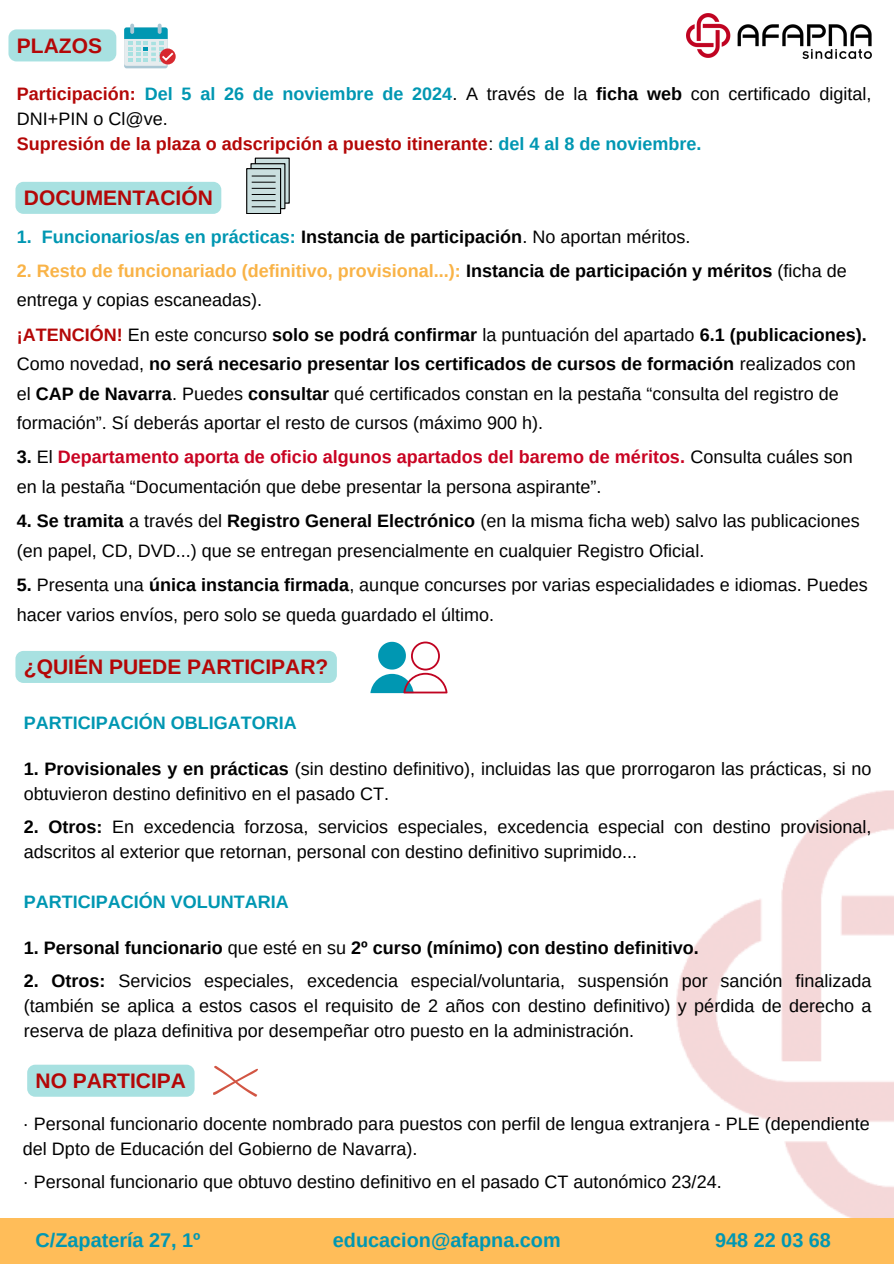
<style>
.page{position:relative;width:894px;height:1264px;background:#fff}
.page>*{position:absolute;margin:0;border:0;box-sizing:border-box;transform-origin:0 0}
.t1{font:700 21px "Arimo";color:#b40707}
.t2{font:700 19.8px "Arimo";color:#0097b2}
.t3{font:18px/29.5px "Arimo";color:#000}
.t4{font:700 18px "Arimo";color:#0097b2}
.t5{font:700 18px/29.5px "Arimo";color:#f9b347}
.t6{font:700 18px "Arimo";color:#000}
.t7{font:700 18px "Arimo";color:#b40707}
.s1{font-weight:700;color:#b40707}
.s2{font-weight:700;color:#0097b2}
.s3{font-weight:700}
.s4{font-weight:400;color:#000}
.s5{color:#0097b2}
.s6{color:#000}
.s7{font-weight:700;color:#c90322}
.s8{font-weight:400}
</style>
<div class="page">
<div style="left:124px;top:30px;width:44px;height:38px;background:#aac7d4;border-radius:2px"></div>
<div style="left:124px;top:27px;width:44px;height:39px;background:#e6ecee;border-radius:2px"></div>
<div style="left:160px;top:48px;width:16px;height:16px;background:#d7282f;border-radius:50%"></div>
<svg style="left:124px;top:24px;width:51px;height:38px"></svg>
<img style="left:686px;top:13px;width:184px;height:45px">
<svg style="left:257px;top:160px;width:31px;height:42px"></svg>
<div style="left:255px;top:158px;width:35px;height:46px;border:1px solid #000"></div>
<svg style="left:252px;top:165px;width:31px;height:42px"></svg>
<div style="left:250px;top:163px;width:35px;height:46px;border:1px solid #000"></div>
<div style="left:247px;top:169px;width:33px;height:44px;background:#cadfdf"></div>
<div style="left:246px;top:168px;width:35px;height:46px;border:1px solid #000"></div>
<svg style="left:252px;top:176px;width:23px;height:31px"></svg>
<svg style="left:370px;top:641px;width:77px;height:52px"></svg>
<img style="left:676px;top:790px;width:217px;height:427px">
<div style="left:0;top:1217px;width:893px;height:46px;background:#ffbd59"></div>
<svg style="left:213px;top:1065px;width:45px;height:31px"></svg>
<div style="left:8px;top:29px;width:108px;height:32px;background:#a8e1e1;border-radius:8px"></div>
<div style="left:15px;top:182px;width:206px;height:32px;background:#a8e1e1;border-radius:8px"></div>
<div style="left:15px;top:651px;width:322px;height:32px;background:#a8e1e1"></div>
<div style="left:27px;top:1064px;width:167px;height:32px;background:#a8e1e1;border-radius:8px"></div>
<p class="t1" style="left:17px;top:34px;width:87px">PLAZOS</p>
<p class="t3" style="left:17px;top:82px;width:855px;line-height:24.8px"><span class="s1">Participación:</span> <span class="s2">Del 5 al 26 de noviembre de 2024</span>. A través de la <span class="s3">ficha web</span> con certificado digital,<br>DNI+PIN o Cl@ve.</p>
<p class="t7" style="left:17px;top:134px;width:685px">Supresión de la plaza o adscripción a puesto itinerante<span class="s4">:</span> <span class="s5">del 4 al 8 de noviembre.</span></p>
<p class="t1" style="left:24px;top:186px;width:190px">DOCUMENTACIÓN</p>
<h1 class="t4" style="left:17px;top:226px;width:675px">1. Funcionarios/as en prácticas: <span class="s6">Instancia de participación</span><span class="s4">. No aportan méritos.</span></h1>
<p class="t5" style="left:17px;top:256px;width:831px">2. Resto de funcionariado (definitivo, provisional...): <span class="s6">Instancia de participación y méritos</span> <span class="s4">(ficha de entrega y copias escaneadas).</span></p>
<p class="t3" style="left:17px;top:319px;width:851px"><span class="s1">¡ATENCIÓN!</span> En este concurso <span class="s3">solo se podrá confirmar</span> la puntuación del apartado <span class="s3">6.1 (publicaciones).<br></span>Como novedad, <span class="s3">no será necesario presentar los certificados de cursos de formación</span> realizados con el <span class="s3">CAP de Navarra</span>. Puedes <span class="s3">consultar</span> qué certificados constan en la pestaña “consulta del registro de formación”. Sí deberás aportar el resto de cursos (máximo 900 h).</p>
<p class="t3" style="left:17px;top:442px;width:837px"><span class="s3">3.</span> El <span class="s7">Departamento aporta de oficio algunos apartados del baremo de méritos.</span> Consulta cuáles son en la pestaña “Documentación que debe presentar la persona aspirante”.</p>
<p class="t3" style="left:17px;top:506px;width:844px"><span class="s3">4. Se tramita</span> a través del <span class="s3">Registro General Electrónico</span> (en la misma ficha web) salvo las publicaciones (en papel, CD, DVD...) que se entregan presencialmente en cualquier Registro Oficial.</p>
<p class="t3" style="left:17px;top:570px;width:852px"><span class="s3">5.</span> Presenta una <span class="s3">única instancia firmada</span>, aunque concurses por varias especialidades e idiomas. Puedes hacer varios envíos, pero solo se queda guardado el último.</p>
<p class="t1" style="left:24px;top:655px;width:306px">¿QUIÉN PUEDE PARTICIPAR?</p>
<p class="t4" style="left:24px;top:712px;width:274px">PARTICIPACIÓN OBLIGATORIA</p>
<h1 class="t3" style="left:24px;top:756px;width:849px;line-height:25px"><span class="s3">1. Provisionales y en prácticas</span> (sin destino definitivo), incluidas las que prorrogaron las prácticas, si no obtuvieron destino definitivo en el pasado CT.</h1>
<h3 class="t3" style="left:24px;top:814px;width:848px;line-height:25px"><span class="s3">2. Otros:</span> En excedencia forzosa, servicios especiales, excedencia especial con destino provisional, adscritos al exterior que retornan, personal con destino definitivo suprimido...</h3>
<p class="t4" style="left:24px;top:891px;width:266px">PARTICIPACIÓN VOLUNTARIA</p>
<p class="t6" style="left:24px;top:937px;width:676px">1. Personal funcionario <span class="s8">que esté en su</span> 2º curso (mínimo) con destino definitivo.</p>
<h3 class="t3" style="left:24px;top:968px;width:849px;line-height:25px;text-align:justify"><span class="s3">2. Otros:</span> Servicios especiales, excedencia especial/voluntaria, suspensión por sanción finalizada (también se aplica a estos casos el requisito de 2 años con destino definitivo) y pérdida de derecho a reserva de plaza definitiva por desempeñar otro puesto en la administración.</h3>
<p class="t1" style="left:36px;top:1068px;width:152px">NO PARTICIPA</p>
<p class="t3" style="left:23px;top:1110px;width:848px;line-height:25px">· Personal funcionario docente nombrado para puestos con perfil de lengua extranjera - PLE (dependiente del Dpto de Educación del Gobierno de Navarra).</p>
<p class="t3" style="left:23px;top:1166px;width:700px">· Personal funcionario que obtuvo destino definitivo en el pasado CT autonómico 23/24.</p>
<p class="t2" style="left:36px;top:1229px;width:166px">C/Zapatería 27, 1º</p>
<p class="t2" style="left:333px;top:1229px;width:229px">educacion@afapna.com</p>
<p class="t2" style="left:714px;top:1229px;width:117px">948 22 03 68</p>
</div>
